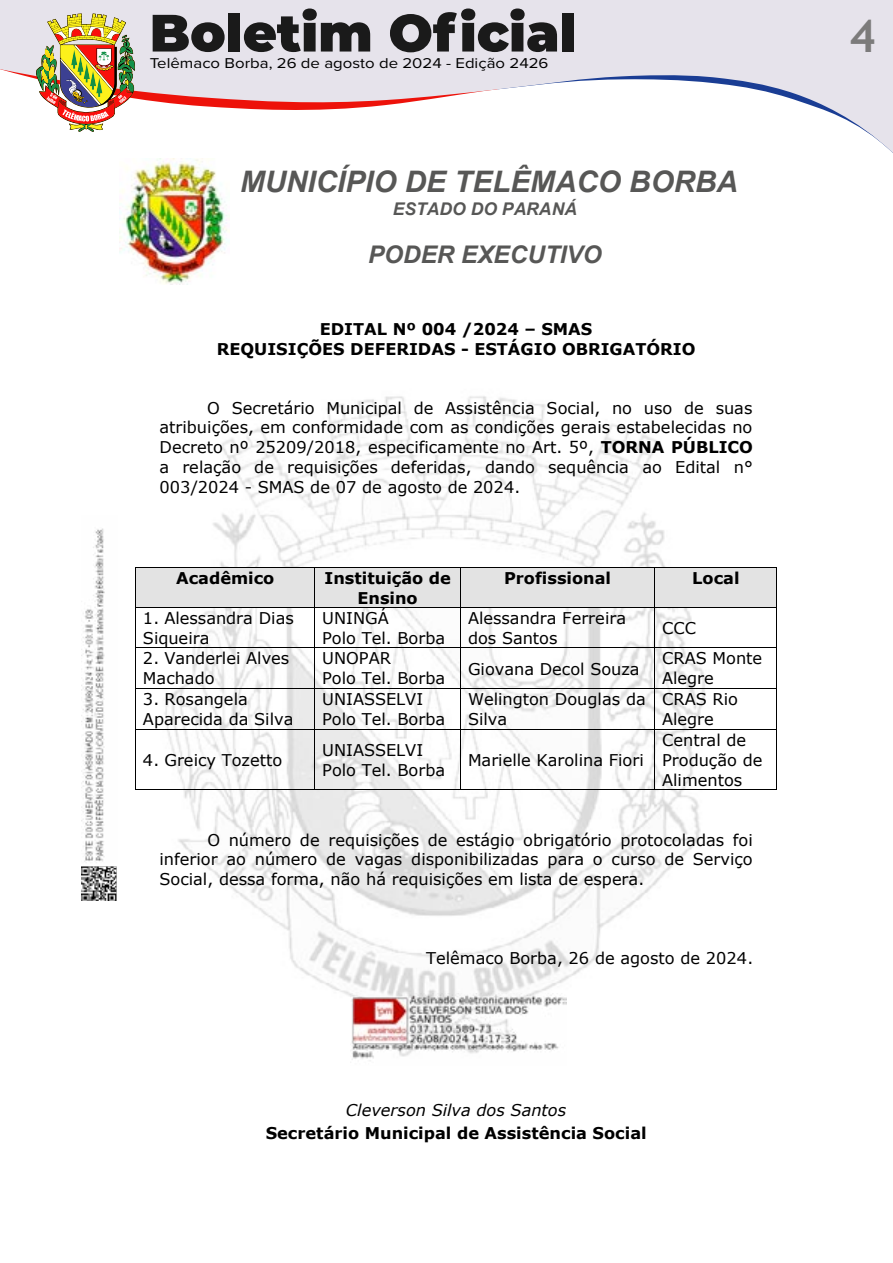
<style>
.page{position:relative;width:893px;height:1263px;background:#fff}
.page>*{position:absolute;margin:0;border:0;box-sizing:border-box;transform-origin:0 0}
.t1{font:700 45px "Trebuchet MS";color:#7c7b7b}
.t2{font:italic 700 29.7px "Arial";color:#575756}
.t3{font:italic 700 24.3px "Arial";color:#575756}
.t4{font:italic 700 17.55px "Arial";color:#575756}
.t5{font:16.2px/19.6px "Verdana";color:#000}
.t6{font:700 16.2px/19.6px "Verdana";color:#000;text-align:center}
.t7{font:italic 16.2px "Verdana";color:#000}
.t8{font:14.7px "Proxima Nova";color:#000;scale:1.14 1}
.s1{font-weight:700}
</style>
<div class="page">
<div style="left:0;top:0;width:893px;height:9px;background:#e6e3eb"></div>
<svg style="left:0;top:9px;width:893px;height:144px"></svg>
<img style="left:119px;top:158px;width:110px;height:127px">
<img style="left:164px;top:396px;width:541px;height:609px">
<div style="left:136px;top:568px;width:179px;height:39px;background:#e3e3e3"></div>
<div style="left:315px;top:568px;width:145px;height:39px;background:#e3e3e3"></div>
<div style="left:461px;top:568px;width:193px;height:39px;background:#e3e3e3"></div>
<div style="left:655px;top:568px;width:121px;height:39px;background:#e3e3e3"></div>
<hr style="left:136px;top:567px;width:179px;height:1px;background:#000">
<hr style="left:315px;top:567px;width:145px;height:1px;background:#000">
<hr style="left:461px;top:567px;width:193px;height:1px;background:#000">
<hr style="left:655px;top:567px;width:121px;height:1px;background:#000">
<hr style="left:135px;top:568px;width:1px;height:39px;background:#000">
<hr style="left:315px;top:568px;width:1px;height:39px;background:#000">
<hr style="left:460px;top:568px;width:1px;height:39px;background:#000">
<hr style="left:654px;top:568px;width:1px;height:39px;background:#000">
<hr style="left:776px;top:568px;width:1px;height:39px;background:#000">
<hr style="left:136px;top:607px;width:179px;height:1px;background:#000">
<hr style="left:315px;top:607px;width:145px;height:1px;background:#000">
<hr style="left:461px;top:607px;width:193px;height:1px;background:#000">
<hr style="left:655px;top:607px;width:121px;height:1px;background:#000">
<hr style="left:135px;top:608px;width:1px;height:39px;background:#000">
<hr style="left:315px;top:608px;width:1px;height:39px;background:#000">
<hr style="left:460px;top:608px;width:1px;height:39px;background:#000">
<hr style="left:654px;top:608px;width:1px;height:39px;background:#000">
<hr style="left:776px;top:608px;width:1px;height:39px;background:#000">
<hr style="left:136px;top:647px;width:179px;height:1px;background:#000">
<hr style="left:315px;top:647px;width:145px;height:1px;background:#000">
<hr style="left:461px;top:647px;width:193px;height:1px;background:#000">
<hr style="left:655px;top:647px;width:121px;height:1px;background:#000">
<hr style="left:135px;top:648px;width:1px;height:40px;background:#000">
<hr style="left:315px;top:648px;width:1px;height:40px;background:#000">
<hr style="left:460px;top:648px;width:1px;height:40px;background:#000">
<hr style="left:654px;top:648px;width:1px;height:40px;background:#000">
<hr style="left:776px;top:648px;width:1px;height:40px;background:#000">
<hr style="left:136px;top:688px;width:179px;height:1px;background:#000">
<hr style="left:315px;top:688px;width:145px;height:1px;background:#000">
<hr style="left:461px;top:688px;width:193px;height:1px;background:#000">
<hr style="left:655px;top:688px;width:121px;height:1px;background:#000">
<hr style="left:135px;top:689px;width:1px;height:40px;background:#000">
<hr style="left:315px;top:689px;width:1px;height:40px;background:#000">
<hr style="left:460px;top:689px;width:1px;height:40px;background:#000">
<hr style="left:654px;top:689px;width:1px;height:40px;background:#000">
<hr style="left:776px;top:689px;width:1px;height:40px;background:#000">
<hr style="left:136px;top:729px;width:179px;height:1px;background:#000">
<hr style="left:315px;top:729px;width:145px;height:1px;background:#000">
<hr style="left:461px;top:729px;width:193px;height:1px;background:#000">
<hr style="left:655px;top:729px;width:121px;height:1px;background:#000">
<hr style="left:135px;top:730px;width:1px;height:59px;background:#000">
<hr style="left:136px;top:789px;width:179px;height:1px;background:#000">
<hr style="left:315px;top:730px;width:1px;height:59px;background:#000">
<hr style="left:315px;top:789px;width:145px;height:1px;background:#000">
<hr style="left:460px;top:730px;width:1px;height:59px;background:#000">
<hr style="left:461px;top:789px;width:193px;height:1px;background:#000">
<hr style="left:654px;top:730px;width:1px;height:59px;background:#000">
<hr style="left:655px;top:789px;width:121px;height:1px;background:#000">
<hr style="left:776px;top:730px;width:1px;height:59px;background:#000">
<img style="left:81px;top:528px;width:36px;height:372px">
<img style="left:350px;top:993px;width:216px;height:68px">
<p class="t8" style="left:150px;top:53px;width:351px">Telêmaco Borba, 26 de agosto de 2024 - Edição 2426</p>
<h2 class="t2" style="left:240px;top:162px;width:499px">MUNICÍPIO DE TELÊMACO BORBA</h2>
<p class="t4" style="left:393px;top:197px;width:186px">ESTADO DO PARANÁ</p>
<h3 class="t3" style="left:368px;top:238px;width:235px">PODER EXECUTIVO</h3>
<p class="t6" style="left:217px;top:319px;width:480px">EDITAL Nº 004 /2024 – SMAS<br>REQUISIÇÕES DEFERIDAS - ESTÁGIO OBRIGATÓRIO</p>
<p class="t5" style="left:160px;top:398px;width:595px;text-align:justify;text-indent:48px">O Secretário Municipal de Assistência Social, no uso de suas atribuições, em conformidade com as condições gerais estabelecidas no Decreto nº 25209/2018, especificamente no Art. 5º, <span class="s1">TORNA PÚBLICO </span>a relação de requisições deferidas, dando sequência ao Edital n° 003/2024 - SMAS de 07 de agosto de 2024.</p>
<p class="t6" style="left:176px;top:568px;width:100px">Acadêmico</p>
<p class="t6" style="left:324px;top:568px;width:128px">Instituição de<br>Ensino</p>
<p class="t6" style="left:504px;top:568px;width:109px">Profissional</p>
<p class="t6" style="left:692px;top:568px;width:49px">Local</p>
<p class="t5" style="left:143px;top:608px;width:152px">1. Alessandra Dias<br>Siqueira</p>
<p class="t5" style="left:322px;top:608px;width:124px">UNINGÁ<br>Polo Tel. Borba</p>
<p class="t5" style="left:468px;top:608px;width:160px">Alessandra Ferreira dos Santos</p>
<p class="t5" style="left:662px;top:618px;width:35px">CCC</p>
<p class="t5" style="left:143px;top:648px;width:148px">2. Vanderlei Alves<br>Machado</p>
<p class="t5" style="left:322px;top:648px;width:124px">UNOPAR<br>Polo Tel. Borba</p>
<p class="t5" style="left:468px;top:659px;width:173px">Giovana Decol Souza</p>
<p class="t5" style="left:662px;top:648px;width:102px">CRAS Monte<br>Alegre</p>
<p class="t5" style="left:143px;top:689px;width:152px">3. Rosangela<br>Aparecida da Silva</p>
<p class="t5" style="left:322px;top:689px;width:124px">UNIASSELVI<br>Polo Tel. Borba</p>
<p class="t5" style="left:468px;top:689px;width:179px">Welington Douglas da<br>Silva</p>
<p class="t5" style="left:662px;top:689px;width:77px">CRAS Rio<br>Alegre</p>
<p class="t5" style="left:143px;top:750px;width:141px">4. Greicy Tozetto</p>
<p class="t5" style="left:322px;top:740px;width:124px">UNIASSELVI<br>Polo Tel. Borba</p>
<p class="t5" style="left:468px;top:750px;width:177px">Marielle Karolina Fiori</p>
<p class="t5" style="left:662px;top:730px;width:102px">Central de<br>Produção de<br>Alimentos</p>
<p class="t5" style="left:160px;top:830px;width:595px;text-align:justify;text-indent:48px">O número de requisições de estágio obrigatório protocoladas foi inferior ao número de vagas disponibilizadas para o curso de Serviço Social, dessa forma, não há requisições em lista de espera.</p>
<p class="t5" style="left:426px;top:948px;width:329px">Telêmaco Borba, 26 de agosto de 2024.</p>
<p class="t7" style="left:346px;top:1099px;width:222px">Cleverson Silva dos Santos</p>
<p class="t6" style="left:266px;top:1123px;width:382px">Secretário Municipal de Assistência Social</p>
<h1 class="t1" style="left:850px;top:8px;width:28px">4</h1>
</div>
